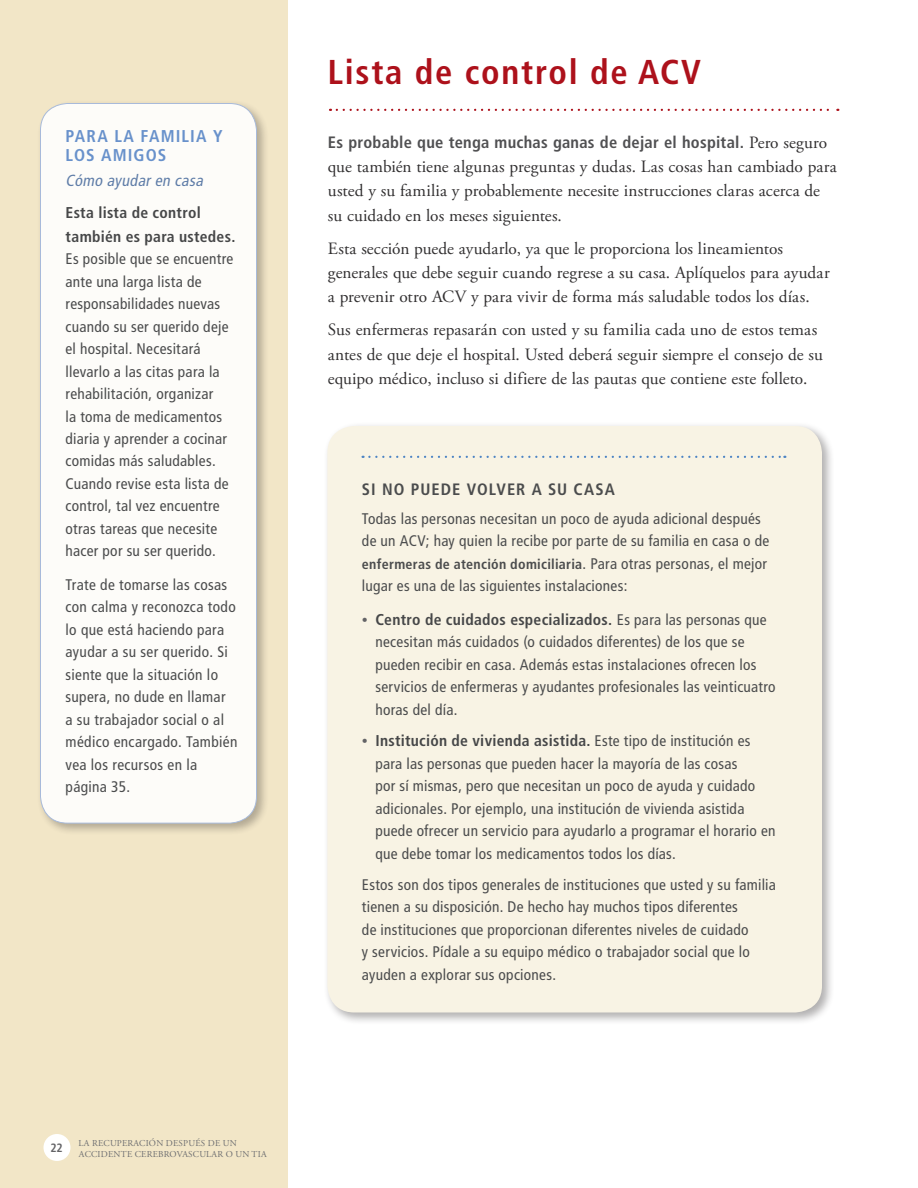
<style>
.page{position:relative;width:918px;height:1188px;background:#fff}
.page>*{position:absolute;margin:0;border:0;box-sizing:border-box;transform-origin:0 0}
.head_1{font:700 condensed 34.5px "Frutiger LT Std";letter-spacing:.05em;color:#ad111b}
.main{font:17.25px/24.3px "Adobe Garamond Pro";letter-spacing:.005em;color:#312f30}
.head_1-2{font:700 condensed 17.1px/19.5px "Frutiger LT Std";letter-spacing:.065em;color:#6891cb}
.main-2{font:700 condensed 16.5px "Frutiger LT Std";letter-spacing:.015em;color:#505052}
.head_1-3{font:700 condensed 16.5px "Frutiger LT Std";letter-spacing:.065em;color:#4b4c4d}
.head_2{font:italic condensed 16.2px "Frutiger LT Std";color:#5f7da8}
.text{font:700 condensed 15.6px/24px "Frutiger LT Std";letter-spacing:.015em;color:#464748}
.text-2{font:condensed 15.3px/22.5px "Frutiger LT Std";letter-spacing:.02em;color:#4b4c4d}
.text-3{font:700 condensed 14.1px "Frutiger LT Std";letter-spacing:.02em;color:#4b4c4d}
.t1{font:700 condensed 12px "Frutiger LT Std";color:#636366}
.t2{font:9px/10.8px "Adobe Garamond Pro";letter-spacing:.025em;color:#6c6d70}
.s1{font-family:"Adobe Garamond Pro";font-weight:400;font-stretch:normal;font-size:17.25px;color:#312f30}
.s2{font-weight:400;font-size:15.3px}
.s3{font-weight:300;font-size:12px;color:#636366}
.s4{font-weight:400;font-size:15.3px;color:#4b4c4d}
</style>
<div class="page">
<div style="left:0;top:0;width:288px;height:1188px;background:#f2e6c7"></div>
<div style="left:44px;top:1134px;width:26px;height:27px;background:#fff;border-radius:50%"></div>
<svg style="left:337px;top:109px;width:501px;height:2px"></svg>
<div style="left:36px;top:99px;width:233px;height:737px;background:#231f20;opacity:.35"></div>
<div style="left:40px;top:104px;width:216px;height:719px;background:#fff;border-radius:27px"></div>
<div style="left:40px;top:103px;width:217px;height:721px;border:1px solid #a0b6dd;border-radius:27px"></div>
<div style="left:323px;top:422px;width:511px;height:603px;background:#231f20;opacity:.35"></div>
<div style="left:327px;top:426px;width:495px;height:586px;background:#f8f3e4;border-radius:27px"></div>
<svg style="left:363px;top:456px;width:422px;height:2px"></svg>
<p class="head_1-2" style="left:66px;top:126px;width:159px">PARA LA FAMILIA Y<br>LOS AMIGOS</p>
<p class="head_2" style="left:66px;top:171px;width:142px">Cómo ayudar en casa</p>
<p class="text" style="left:66px;top:200px;width:171px">Esta lista de control también es para ustedes.</p>
<p class="text-2" style="left:66px;top:248px;width:169px">Es posible que se encuentre ante una larga lista de responsabilidades nuevas cuando su ser querido deje el hospital. Necesitará llevarlo a las citas para la rehabilitación, organizar<br>la toma de medicamentos diaria y aprender a cocinar comidas más saludables.<br>Cuando revise esta lista de control, tal vez encuentre otras tareas que necesite hacer por su ser querido.</p>
<p class="text-2" style="left:66px;top:573px;width:173px">Trate de tomarse las cosas con calma y reconozca todo lo que está haciendo para ayudar a su ser querido. Si siente que la situación lo supera, no dude en llamar<br>a su trabajador social o al médico encargado. También vea los recursos en la página 35.</p>
<p class="head_1" style="left:328px;top:52px;width:374px">Lista de control de ACV</p>
<p class="main-2" style="left:328px;top:132px;width:501px">Es probable que tenga muchas ganas de dejar el hospital. <span class="s1">Pero seguro</span></p>
<p class="main" style="left:328px;top:155px;width:510px">que también tiene algunas preguntas y dudas. Las cosas han cambiado para usted y su familia y probablemente necesite instrucciones claras acerca de su cuidado en los meses siguientes.</p>
<p class="main" style="left:328px;top:237px;width:503px">Esta sección puede ayudarlo, ya que le proporciona los lineamientos generales que debe seguir cuando regrese a su casa. Aplíquelos para ayudar a prevenir otro ACV y para vivir de forma más saludable todos los días.</p>
<p class="main" style="left:328px;top:318px;width:497px">Sus enfermeras repasarán con usted y su familia cada uno de estos temas antes de que deje el hospital. Usted deberá seguir siempre el consejo de su equipo médico, incluso si difiere de las pautas que contiene este folleto.</p>
<p class="head_1-3" style="left:362px;top:479px;width:254px">SI NO PUEDE VOLVER A SU CASA</p>
<p class="text-2" style="left:362px;top:507px;width:409px">Todas las personas necesitan un poco de ayuda adicional después de un ACV; hay quien la recibe por parte de su familia en casa o de</p>
<p class="text-3" style="left:362px;top:556px;width:407px">enfermeras de atención domiciliaria<span class="s2">. Para otras personas, el mejor</span></p>
<p class="text-2" style="left:362px;top:575px;width:267px">lugar es una de las siguientes instalaciones:</p>
<p class="text" style="left:362px;top:607px;width:406px"><span class="s3">•</span> Centro de cuidados especializados. <span class="s4">Es para las personas que</span></p>
<p class="text-2" style="left:375px;top:631px;width:402px">necesitan más cuidados (o cuidados diferentes) de los que se pueden recibir en casa. Además estas instalaciones ofrecen los servicios de enfermeras y ayudantes profesionales las veinticuatro horas del día.</p>
<p class="text" style="left:362px;top:729px;width:390px"><span class="s3">•</span> Institución de vivienda asistida. <span class="s4">Este tipo de institución es</span></p>
<p class="text-2" style="left:375px;top:752px;width:402px">para las personas que pueden hacer la mayoría de las cosas<br>por sí mismas, pero que necesitan un poco de ayuda y cuidado adicionales. Por ejemplo, una institución de vivienda asistida puede ofrecer un servicio para ayudarlo a programar el horario en que debe tomar los medicamentos todos los días.</p>
<p class="text-2" style="left:362px;top:873px;width:416px">Estos son dos tipos generales de instituciones que usted y su familia tienen a su disposición. De hecho hay muchos tipos diferentes<br>de instituciones que proporcionan diferentes niveles de cuidado<br>y servicios. Pídale a su equipo médico o trabajador social que lo ayuden a explorar sus opciones.</p>
<p class="t1" style="left:50px;top:1141px;width:14px">22</p>
<p class="t2" style="left:79px;top:1138px;width:190px">LA RECUPERACIÓN DESPUÉS DE UN<br>ACCIDENTE CEREBROVASCULAR O UN TIA</p>
</div>
